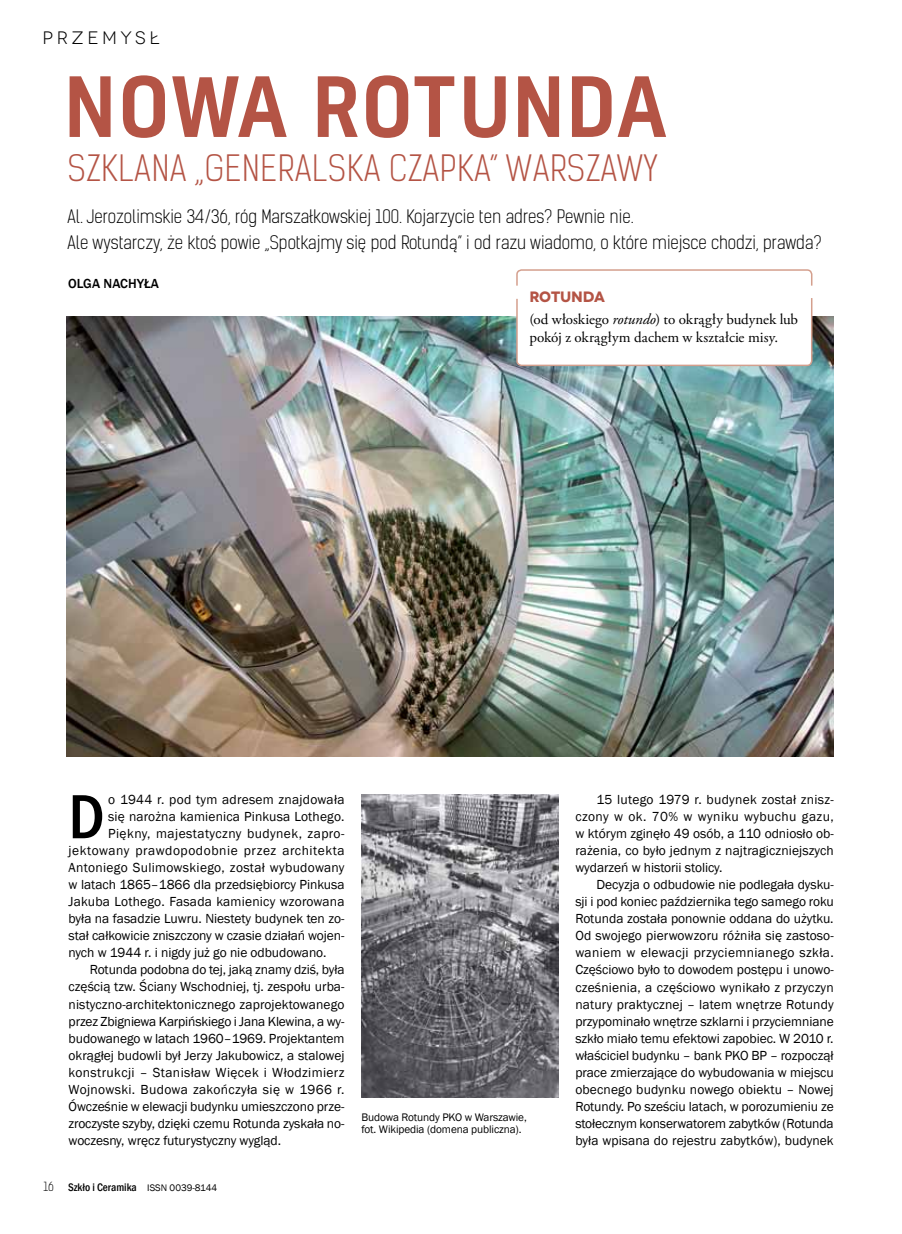
<style>
.page{position:relative;width:902px;height:1234px;background:#fff}
.page>*{position:absolute;margin:0;border:0;box-sizing:border-box;transform-origin:0 0}
.t1{font:500 79.5px "Kelson";letter-spacing:.02em;color:#b45445}
.t2{font:500 condensed 64.5px "Franklin Gothic";color:#000}
.t3{font:300 34.5px "Kelson Sans";letter-spacing:.025em;color:#b45445}
.t4{font:18px "Novecentowide";letter-spacing:.2em;color:#000}
.t5{font:300 17.7px/26px "Kelson Sans";color:#000}
.t6{font:15px/18px "Adobe Garamond Pro";color:#000}
.t7{font:700 15px "Novecentowide";letter-spacing:-.01em;color:#b45445}
.t8{font:13.5px/17px "Franklin Gothic";color:#000;text-align:justify}
.t9{font:13.5px "Franklin Gothic";letter-spacing:.025em;color:#000}
.t10{font:13.5px "Franklin Gothic";letter-spacing:.04em;color:#000}
.t11{font:13.5px "Franklin Gothic";letter-spacing:.03em;color:#000}
.t12{font:13.5px "Franklin Gothic";letter-spacing:.02em;color:#000}
.t13{font:500 13.5px "Franklin Gothic";color:#000}
.t14{font:11.25px/12px "Franklin Gothic";letter-spacing:-.01em;color:#000}
.t15{font:500 condensed 11.25px "Franklin Gothic";color:#000}
.s1{font-style:italic}
.s2{font-family:"Kelson Sans";font-weight:300;font-stretch:normal;font-size:12px}
.s3{font-weight:400;font-stretch:normal;font-size:9.75px}
</style>
<div class="page">
<img style="left:66px;top:316px;width:767px;height:439px">
<img style="left:361px;top:794px;width:197px;height:303px">
<svg style="left:516px;top:269px;width:297px;height:17px"></svg>
<svg style="left:515px;top:298px;width:298px;height:69px"></svg>
<h3 class="t4" style="left:43px;top:28px;width:118px">PR ZEMYSŁ</h3>
<h1 class="t1" style="left:64px;top:52px;width:604px">NOWA ROTUNDA</h1>
<h3 class="t3" style="left:68px;top:148px;width:591px">Szklana „generalska czapka” Warszawy</h3>
<h3 class="t5" style="left:68px;top:204px;width:755px">Al. Jerozolimskie 34/36, róg Marszałkowskiej 100. Kojarzycie ten adres? Pewnie nie.<br>Ale wystarczy, że ktoś powie „Spotkajmy się pod Rotundą” i od razu wiadomo, o które miejsce chodzi, prawda?</h3>
<p class="t7" style="left:529px;top:287px;width:77px">ROTUNDA</p>
<p class="t6" style="left:529px;top:310px;width:270px">(od włoskiego <span class="s1">rotundo</span>) to okrągły budynek lub pokój z okrągłym dachem w kształcie misy.</p>
<p class="t13" style="left:68px;top:275px;width:53px">OLGA NACHYŁA</p>
<h2 class="t2" style="left:69px;top:774px;width:38px">D</h2>
<p class="t12" style="left:108px;top:791px;width:238px">o 1944 r. pod tym adresem znajdowała</p>
<p class="t8" style="left:108px;top:808px;width:238px">się narożna kamienica Pinkusa Lothego.</p>
<p class="t11" style="left:108px;top:825px;width:238px">Piękny, majestatyczny budynek, zapro-</p>
<p class="t10" style="left:69px;top:842px;width:277px">jektowany prawdopodobnie przez architekta</p>
<p class="t9" style="left:69px;top:859px;width:277px">Antoniego Sulimowskiego, został wybudowany</p>
<p class="t8" style="left:69px;top:876px;width:277px">w latach 1865–1866 dla przedsiębiorcy Pinkusa</p>
<p class="t8" style="left:69px;top:893px;width:277px">Jakuba Lothego. Fasada kamienicy wzorowana</p>
<p class="t8" style="left:69px;top:910px;width:277px">była na fasadzie Luwru. Niestety budynek ten zo-</p>
<p class="t8" style="left:69px;top:927px;width:277px">stał całkowicie zniszczony w czasie działań wojen-</p>
<p class="t8" style="left:69px;top:944px;width:259px">nych w 1944 r. i nigdy już go nie odbudowano.</p>
<p class="t8" style="left:90px;top:961px;width:256px">Rotunda podobna do tej, jaką znamy dziś, była</p>
<p class="t8" style="left:69px;top:978px;width:277px">częścią tzw. Ściany Wschodniej, tj. zespołu urba-</p>
<p class="t8" style="left:69px;top:995px;width:277px">nistyczno-architektonicznego zaprojektowanego</p>
<p class="t8" style="left:69px;top:1012px;width:277px">przez Zbigniewa Karpińskiego i Jana Klewina, a wy-</p>
<p class="t8" style="left:69px;top:1029px;width:277px">budowanego w latach 1960–1969. Projektantem</p>
<p class="t8" style="left:69px;top:1046px;width:277px">okrągłej budowli był Jerzy Jakubowicz, a stalowej</p>
<p class="t9" style="left:69px;top:1063px;width:277px">konstrukcji – Stanisław Więcek i Włodzimierz</p>
<p class="t9" style="left:69px;top:1080px;width:277px">Wojnowski. Budowa zakończyła się w 1966 r.</p>
<p class="t8" style="left:69px;top:1097px;width:277px">Ówcześnie w elewacji budynku umieszczono prze-</p>
<p class="t8" style="left:69px;top:1114px;width:277px">zroczyste szyby, dzięki czemu Rotunda zyskała no-</p>
<p class="t8" style="left:69px;top:1131px;width:214px">woczesny, wręcz futurystyczny wygląd.</p>
<p class="t15" style="left:44px;top:1179px;width:175px"><span class="s2">16</span> Szkło i Ceramika <span class="s3">ISSN 0039-8144</span></p>
<p class="t14" style="left:361px;top:1111px;width:167px">Budowa Rotundy PKO w Warszawie, fot. Wikipedia (domena publiczna).</p>
<p class="t8" style="left:575px;top:791px;width:260px;text-indent:21px">15 lutego 1979 r. budynek został znisz&shy;czony w ok. 70% w wyniku wybuchu gazu, w którym zginęło 49 osób, a 110 odniosło ob&shy;rażenia, co było jednym z najtragiczniejszych wydarzeń w historii stolicy.</p>
<p class="t8" style="left:575px;top:876px;width:260px;text-indent:21px">Decyzja o odbudowie nie podlegała dysku&shy;sji i pod koniec października tego samego roku Rotunda została ponownie oddana do użytku.<br>Od swojego pierwowzoru różniła się zastoso&shy;waniem w elewacji przyciemnianego szkła.<br>Częściowo było to dowodem postępu i unowo&shy;cześnienia, a częściowo wynikało z przyczyn natury praktycznej – latem wnętrze Rotundy przypominało wnętrze szklarni i przyciemniane szkło miało temu efektowi zapobiec. W 2010 r. właściciel budynku – bank PKO BP – rozpoczął prace zmierzające do wybudowania w miejscu obecnego budynku nowego obiektu – Nowej Rotundy. Po sześciu latach, w porozumieniu ze stołecznym konserwatorem zabytków (Rotunda była wpisana do rejestru zabytków), budynek</p>
</div>
